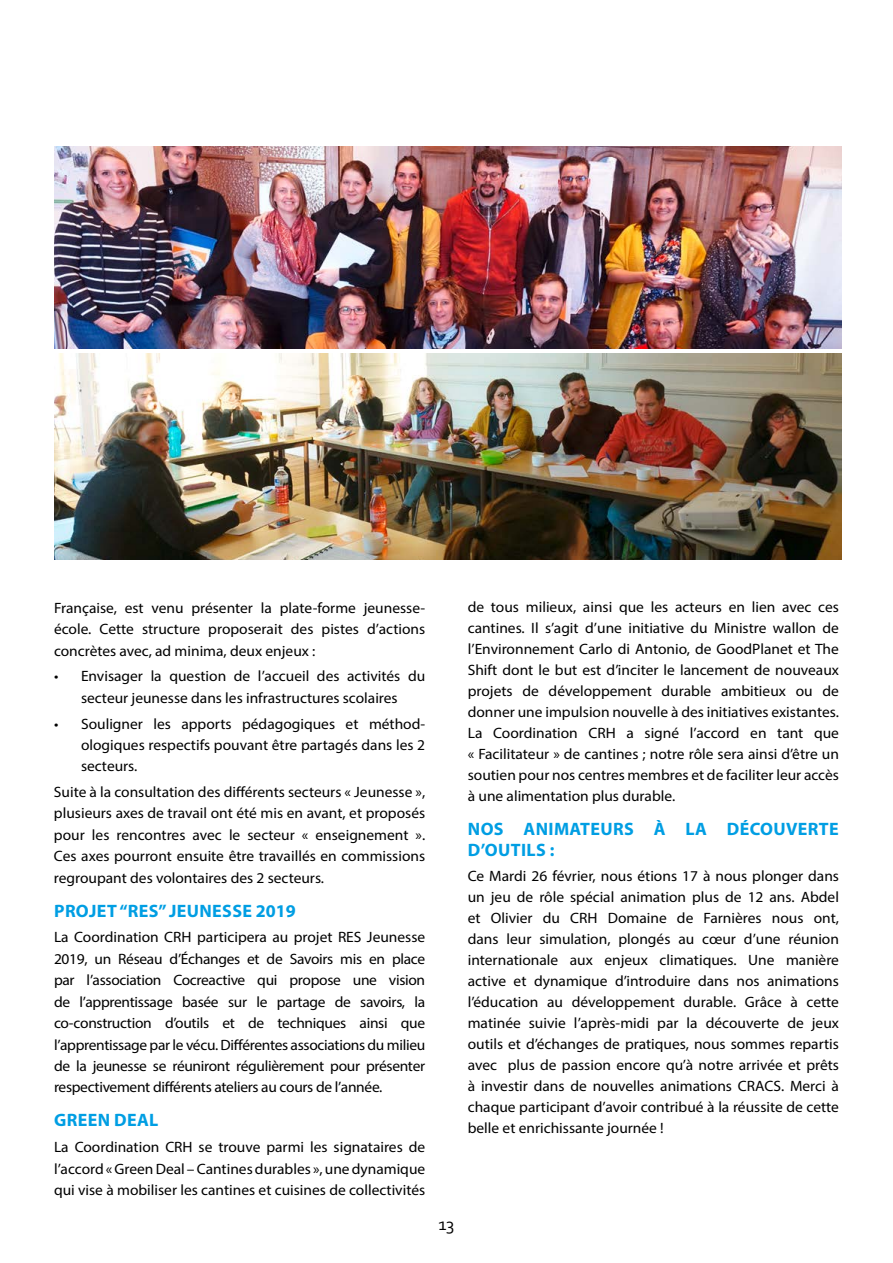
<style>
.page{position:relative;width:893px;height:1263px;background:#fff}
.page>*{position:absolute;margin:0;border:0;box-sizing:border-box;transform-origin:0 0}
.t1{font:700 18px "Myriad Pro";letter-spacing:.02em;color:#009ee3}
.t2{font:18px "Corbel";color:#000}
.t3{font:15px/21px "Myriad Pro";color:#000;text-align:justify}
</style>
<div class="page">
<img style="left:54px;top:353px;width:788px;height:207px">
<img style="left:54px;top:147px;width:788px;height:201px">
<p class="t3" style="left:54px;top:597px;width:373px;line-height:21.5px">Française, est venu présenter la plate-forme jeunesse&shy;école. Cette structure proposerait des pistes d’actions concrètes avec, ad minima, deux enjeux :</p>
<p class="t3" style="left:54px;top:665px;width:373px;line-height:21.5px;text-align:center">• Envisager la question de l’accueil des activités du secteur jeunesse dans les infrastructures scolaires</p>
<p class="t3" style="left:81px;top:712px;width:346px;line-height:21.5px;text-indent:-27px">• Souligner les apports pédagogiques et méthod&shy;ologiques respectifs pouvant être partagés dans les 2 secteurs.</p>
<p class="t3" style="left:54px;top:781px;width:373px;line-height:21.5px">Suite à la consultation des différents secteurs « Jeunesse », plusieurs axes de travail ont été mis en avant, et proposés pour les rencontres avec le secteur « enseignement ».<br>Ces axes pourront ensuite être travaillés en commissions regroupant des volontaires des 2 secteurs.</p>
<p class="t1" style="left:54px;top:899px;width:135px">PROJET “RES” JEUNESSE</p>
<p class="t1" style="left:256px;top:899px;width:41px">2019</p>
<p class="t3" style="left:54px;top:926px;width:373px;line-height:21.5px">La Coordination CRH participera au projet RES Jeunesse 2019, un Réseau d’Échanges et de Savoirs mis en place par l’association Cocreactive qui propose une vision de l’apprentissage basée sur le partage de savoirs, la co-construction d’outils et de techniques ainsi que l’apprentissage par le vécu. Différentes associations du milieu de la jeunesse se réuniront régulièrement pour présenter respectivement différents ateliers au cours de l’année.</p>
<p class="t1" style="left:54px;top:1109px;width:35px">GREEN</p>
<p class="t1" style="left:114px;top:1109px;width:46px">DEAL</p>
<p class="t3" style="left:54px;top:1136px;width:373px;line-height:21.5px">La Coordination CRH se trouve parmi les signataires de l’accord « Green Deal – Cantines durables », une dynamique qui vise à mobiliser les cantines et cuisines de collectivités</p>
<p class="t2" style="left:439px;top:1213px;width:17px">13</p>
<p class="t3" style="left:468px;top:596px;width:373px">de tous milieux, ainsi que les acteurs en lien avec ces cantines. Il s’agit d’une initiative du Ministre wallon de l’Environnement Carlo di Antonio, de GoodPlanet et The Shift dont le but est d’inciter le lancement de nouveaux projets de développement durable ambitieux ou de donner une impulsion nouvelle à des initiatives existantes.<br>La Coordination CRH a signé l’accord en tant que « Facilitateur » de cantines ; notre rôle sera ainsi d’être un soutien pour nos centres membres et de faciliter leur accès à une alimentation plus durable.</p>
<p class="t1" style="left:468px;top:817px;width:271px">NOS ANIMATEURS À LA DÉC</p>
<p class="t1" style="left:760px;top:817px;width:80px">OUVERTE</p>
<p class="t1" style="left:468px;top:838px;width:88px">D’OUTILS :</p>
<p class="t3" style="left:468px;top:865px;width:373px">Ce Mardi 26 février, nous étions 17 à nous plonger dans un jeu de rôle spécial animation plus de 12 ans. Abdel et Olivier du CRH Domaine de Farnières nous ont, dans leur simulation, plongés au cœur d’une réunion internationale aux enjeux climatiques. Une manière active et dynamique d’introduire dans nos animations l’éducation au développement durable. Grâce à cette matinée suivie l’après-midi par la découverte de jeux outils et d’échanges de pratiques, nous sommes repartis avec plus de passion encore qu’à notre arrivée et prêts à investir dans de nouvelles animations CRACS. Merci à chaque participant d’avoir contribué à la réussite de cette belle et enrichissante journée !</p>
</div>
